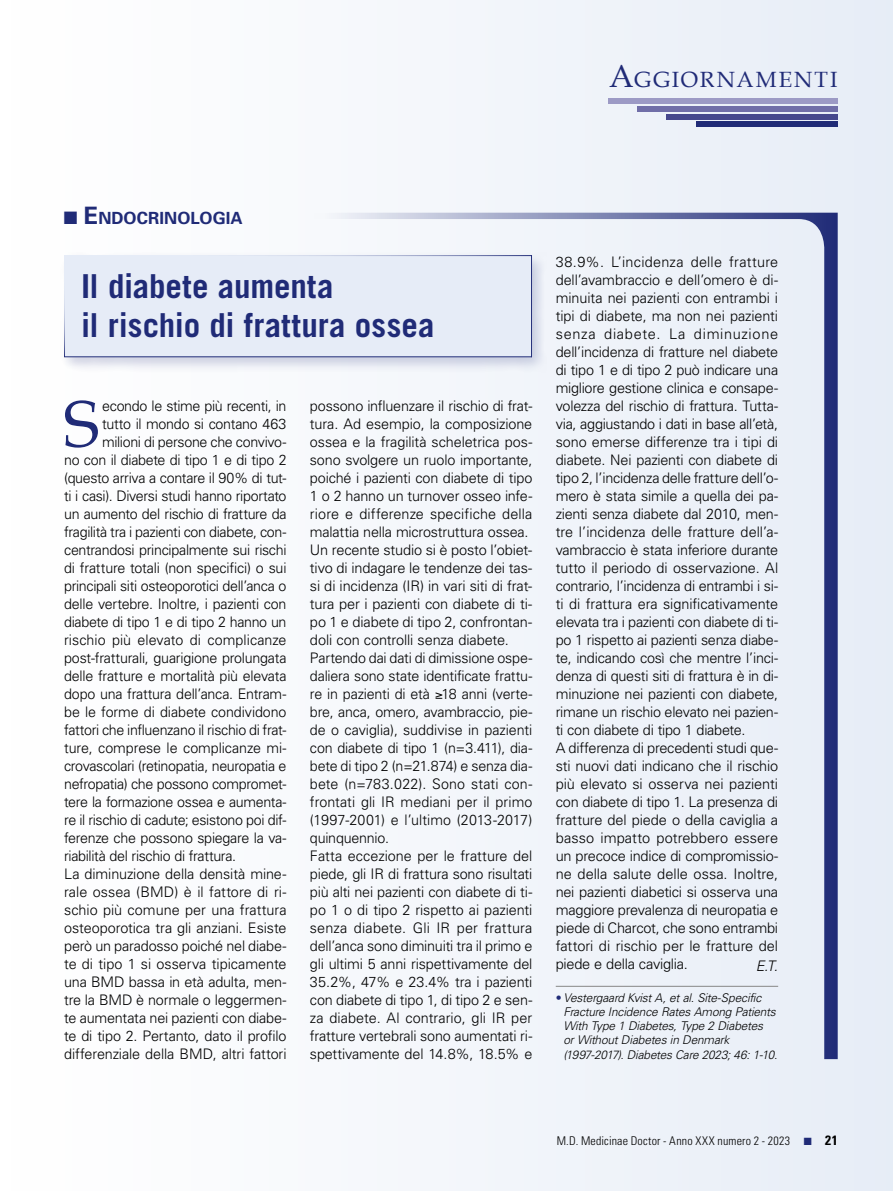
<style>
.page{position:relative;width:893px;height:1191px;background:#fff}
.page>*{position:absolute;margin:0;border:0;box-sizing:border-box;transform-origin:0 0}
.t1{font:66.15px "Book Antiqua";color:#202b77}
.t2{font:700 33px/39px "Trade Gothic";color:#202b77}
.t3{font:22.05px "Book Antiqua";letter-spacing:.095em;color:#202b77}
.t4{font:700 16.8px "Univers";letter-spacing:.005em;color:#202b77}
.t5{font:300 14.55px/18px "Univers";letter-spacing:-.015em;color:#000}
.t6{font:300 14.55px "Univers";letter-spacing:.005em;color:#000}
.t7{font:italic 300 14.55px "Univers";color:#000}
.t8{font:700 condensed 13.5px "Univers";color:#000}
.t9{font:italic 300 12px/14.2px "Univers";letter-spacing:-.01em;color:#000}
.t10{font:300 condensed 12px "Univers";letter-spacing:.015em;color:#000}
.s1{font-size:31.5px}
.s2{font-size:24px}
.s3{font-style:normal;color:#202b77}
</style>
<div class="page">
<div style="left:0;top:0;width:893px;height:1191px;background:linear-gradient(to right,#fff,#e7edf6)"></div>
<div style="left:313px;top:213px;width:525px;height:846px;background:#eff3f9"></div>
<div style="left:697px;top:121px;width:141px;height:6px;background:#202b77"></div>
<div style="left:666px;top:114px;width:172px;height:5px;background:#46488d"></div>
<div style="left:637px;top:106px;width:201px;height:6px;background:#706ea8"></div>
<div style="left:608px;top:98px;width:230px;height:6px;background:#9c9ac5"></div>
<hr style="left:556px;top:986px;width:222px;height:1px;background:#878786">
<div style="left:61px;top:252px;width:486px;height:120px;background:#202b77;opacity:.2"></div>
<div style="left:64px;top:254px;width:469px;height:103px;background:#e6ecf7"></div>
<svg style="left:804px;top:1137px;width:7px;height:7px"></svg>
<svg style="left:436px;top:692px;width:6px;height:7px"></svg>
<svg style="left:64px;top:211px;width:13px;height:13px"></svg>
<h3 class="t3" style="left:609px;top:66px;width:230px"><span class="s1">A</span>GGIORNAMENTI</h3>
<p class="t4" style="left:84px;top:207px;width:160px"><span class="s2">E</span>NDOCRINOLOGIA</p>
<h2 class="t2" style="left:81px;top:266px;width:355px">Il diabete aumenta<br>il rischio di frattura ossea</h2>
<h1 class="t1" style="left:64px;top:386px;width:36px">S</h1>
<p class="t5" style="left:102px;top:396px;width:186px">econdo le stime più recenti, in</p>
<p class="t5" style="left:102px;top:414px;width:186px">tutto il mondo si contano 463</p>
<p class="t5" style="left:102px;top:432px;width:186px">milioni di persone che convivo-</p>
<p class="t5" style="left:64px;top:450px;width:224px">no con il diabete di tipo 1 e di tipo 2</p>
<p class="t5" style="left:64px;top:468px;width:224px">(questo arriva a contare il 90% di tut-</p>
<p class="t5" style="left:64px;top:486px;width:224px">ti i casi). Diversi studi hanno riportato</p>
<p class="t5" style="left:64px;top:504px;width:224px">un aumento del rischio di fratture da</p>
<p class="t5" style="left:64px;top:522px;width:224px">fragilità tra i pazienti con diabete, con-</p>
<p class="t5" style="left:64px;top:540px;width:224px">centrandosi principalmente sui rischi</p>
<p class="t5" style="left:64px;top:558px;width:224px">di fratture totali (non specifici) o sui</p>
<p class="t5" style="left:64px;top:576px;width:224px">principali siti osteoporotici dell’anca o</p>
<p class="t5" style="left:64px;top:594px;width:224px">delle vertebre. Inoltre, i pazienti con</p>
<p class="t5" style="left:64px;top:612px;width:224px">diabete di tipo 1 e di tipo 2 hanno un</p>
<p class="t6" style="left:64px;top:631px;width:224px">rischio più elevato di complicanze</p>
<p class="t5" style="left:64px;top:648px;width:224px">post-fratturali, guarigione prolungata</p>
<p class="t5" style="left:64px;top:666px;width:224px">delle fratture e mortalità più elevata</p>
<p class="t5" style="left:64px;top:684px;width:224px">dopo una frattura dell’anca. Entram-</p>
<p class="t5" style="left:64px;top:702px;width:224px">be le forme di diabete condividono</p>
<p class="t5" style="left:64px;top:720px;width:224px">fattori che influenzano il rischio di frat-</p>
<p class="t5" style="left:64px;top:738px;width:224px">ture, comprese le complicanze mi-</p>
<p class="t5" style="left:64px;top:756px;width:224px">crovascolari (retinopatia, neuropatia e</p>
<p class="t5" style="left:64px;top:774px;width:224px">nefropatia) che possono compromet-</p>
<p class="t5" style="left:64px;top:792px;width:224px">tere la formazione ossea e aumenta-</p>
<p class="t5" style="left:64px;top:810px;width:224px">re il rischio di cadute; esistono poi dif-</p>
<p class="t5" style="left:64px;top:828px;width:224px">ferenze che possono spiegare la va-</p>
<p class="t5" style="left:64px;top:846px;width:174px">riabilità del rischio di frattura.</p>
<p class="t5" style="left:64px;top:864px;width:224px">La diminuzione della densità mine-</p>
<p class="t6" style="left:64px;top:883px;width:224px">rale ossea (BMD) è il fattore di ri-</p>
<p class="t5" style="left:64px;top:900px;width:224px">schio più comune per una frattura</p>
<p class="t5" style="left:64px;top:918px;width:224px">osteoporotica tra gli anziani. Esiste</p>
<p class="t5" style="left:64px;top:936px;width:224px">però un paradosso poiché nel diabe-</p>
<p class="t5" style="left:64px;top:954px;width:224px">te di tipo 1 si osserva tipicamente</p>
<p class="t5" style="left:64px;top:972px;width:224px">una BMD bassa in età adulta, men-</p>
<p class="t5" style="left:64px;top:990px;width:224px">tre la BMD è normale o leggermen-</p>
<p class="t5" style="left:64px;top:1008px;width:224px">te aumentata nei pazienti con diabe-</p>
<p class="t5" style="left:64px;top:1026px;width:224px">te di tipo 2. Pertanto, dato il profilo</p>
<p class="t5" style="left:64px;top:1044px;width:224px">differenziale della BMD, altri fattori</p>
<p class="t5" style="left:310px;top:396px;width:224px">possono influenzare il rischio di frat&shy;tura. Ad esempio, la composizione ossea e la fragilità scheletrica pos&shy;sono svolgere un ruolo importante, poiché i pazienti con diabete di tipo 1 o 2 hanno un turnover osseo infe&shy;riore e differenze specifiche della malattia nella microstruttura ossea.<br>Un recente studio si è posto l’obiet&shy;tivo di indagare le tendenze dei tas&shy;si di incidenza (IR) in vari siti di frat&shy;tura per i pazienti con diabete di ti&shy;po 1 e diabete di tipo 2, confrontan&shy;doli con controlli senza diabete.<br>Partendo dai dati di dimissione ospe&shy;daliera sono state identificate frattu&shy;re in pazienti di età 18 anni (verte&shy;bre, anca, omero, avambraccio, pie&shy;de o caviglia), suddivise in pazienti con diabete di tipo 1 (n=3.411), dia&shy;bete di tipo 2 (n=21.874) e senza dia&shy;bete (n=783.022). Sono stati con&shy;frontati gli IR mediani per il primo (1997-2001) e l’ultimo (2013-2017) quinquennio.<br>Fatta eccezione per le fratture del piede, gli IR di frattura sono risultati più alti nei pazienti con diabete di ti&shy;po 1 o di tipo 2 rispetto ai pazienti senza diabete. Gli IR per frattura dell’anca sono diminuiti tra il primo e gli ultimi 5 anni rispettivamente del 35.2%, 47% e 23.4% tra i pazienti con diabete di tipo 1, di tipo 2 e sen&shy;za diabete. Al contrario, gli IR per fratture vertebrali sono aumentati ri&shy;spettivamente del 14.8%, 18.5% e</p>
<p class="t5" style="left:556px;top:252px;width:224px">38.9%. L’incidenza delle fratture dell’avambraccio e dell’omero è di&shy;minuita nei pazienti con entrambi i tipi di diabete, ma non nei pazienti senza diabete. La diminuzione dell’incidenza di fratture nel diabete di tipo 1 e di tipo 2 può indicare una migliore gestione clinica e consape&shy;volezza del rischio di frattura. Tutta&shy;via, aggiustando i dati in base all’età, sono emerse differenze tra i tipi di diabete. Nei pazienti con diabete di tipo 2, l’incidenza delle fratture dell’o&shy;mero è stata simile a quella dei pa&shy;zienti senza diabete dal 2010, men&shy;tre l’incidenza delle fratture dell’a&shy;vambraccio è stata inferiore durante tutto il periodo di osservazione. Al contrario, l’incidenza di entrambi i si&shy;ti di frattura era significativamente elevata tra i pazienti con diabete di ti&shy;po 1 rispetto ai pazienti senza diabe&shy;te, indicando così che mentre l’inci&shy;denza di questi siti di frattura è in di&shy;minuzione nei pazienti con diabete, rimane un rischio elevato nei pazien&shy;ti con diabete di tipo 1 diabete.<br>A differenza di precedenti studi que&shy;sti nuovi dati indicano che il rischio più elevato si osserva nei pazienti con diabete di tipo 1. La presenza di fratture del piede o della caviglia a basso impatto potrebbero essere un precoce indice di compromissio&shy;ne della salute delle ossa. Inoltre, nei pazienti diabetici si osserva una maggiore prevalenza di neuropatia e piede di Charcot, che sono entrambi fattori di rischio per le fratture del piede e della caviglia.</p>
<p class="t7" style="left:756px;top:956px;width:23px">E.T.</p>
<p class="t9" style="left:563px;top:989px;width:216px;text-indent:-8px"><span class="s3">•</span> Vestergaard Kvist A, et al. Site-Specific Fracture Incidence Rates Among Patients With Type 1 Diabetes, Type 2 Diabetes<br>or Without Diabetes in Denmark (1997-2017). Diabetes Care 2023; 46: 1-10.</p>
<p class="t10" style="left:557px;top:1134px;width:235px">M.D. Medicinae Doctor - Anno XXX numero 2 - 2023</p>
<p class="t8" style="left:825px;top:1132px;width:14px">21</p>
</div>
